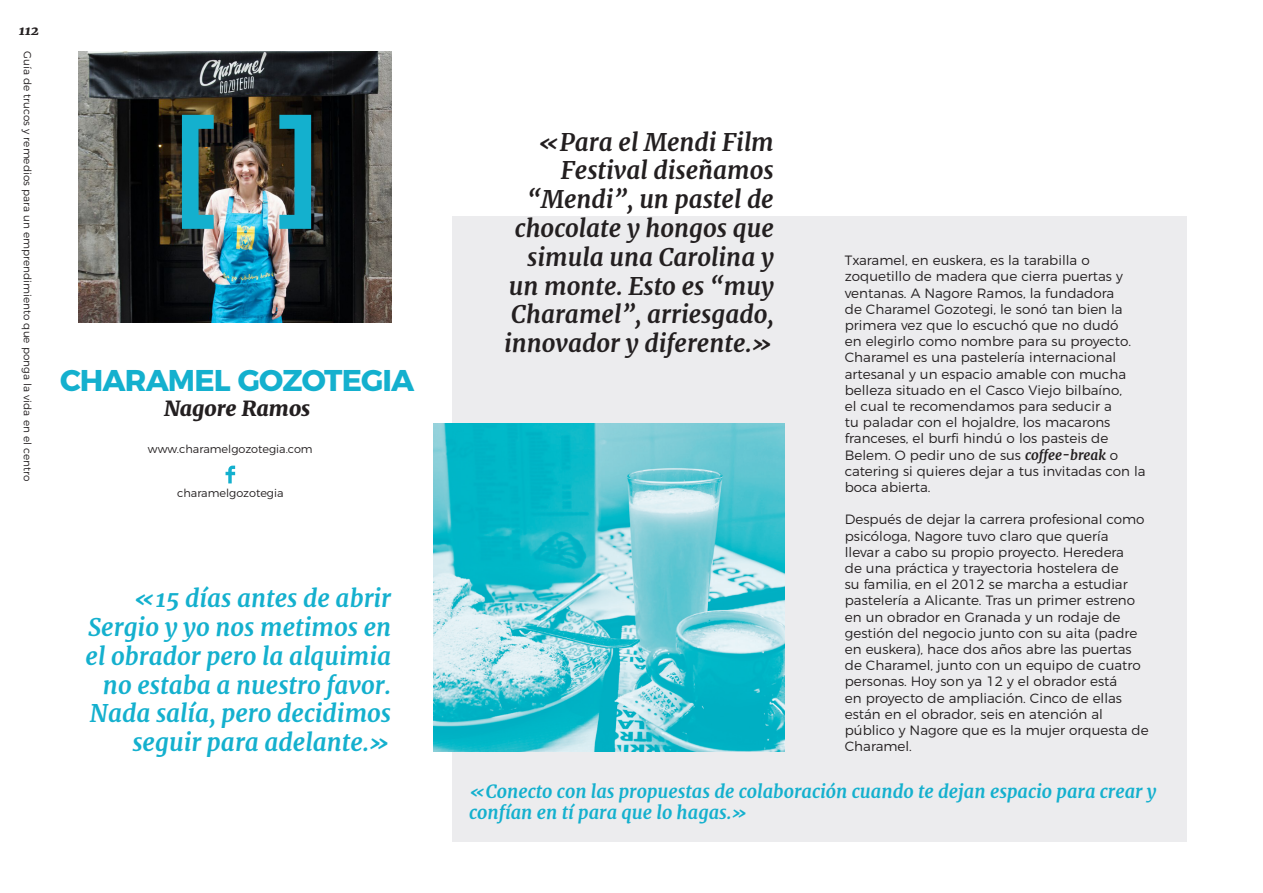
<style>
.page{position:relative;width:1263px;height:893px;background:#fff}
.page>*{position:absolute;margin:0;border:0;box-sizing:border-box;transform-origin:0 0}
.t1{font:700 30px "Montserrat";letter-spacing:-.03em;color:#14b0ce}
.t2{font:italic 700 24px/28.8px "Merriweather";color:#231f20;text-align:right}
.t3{font:italic 700 24px/28.8px "Merriweather";color:#14b0ce;text-align:right}
.t4{font:italic 900 21px "Merriweather";color:#231f20}
.t5{font:italic 700 18px/21.6px "Merriweather";color:#14b0ce}
.t6{font:300 13.5px/16.2px "Montserrat";color:#231f20}
.t7{font:italic 900 13.5px "Merriweather";color:#231f20}
.t8{font:300 11.25px "Montserrat";color:#231f20}
.t9{font:300 10.5px "Montserrat";color:#231f20}
.s1{font-family:"Merriweather";font-weight:700;font-style:italic}
</style>
<div class="page">
<div style="left:452px;top:217px;width:734px;height:625px;background:#ececee"></div>
<img style="left:78px;top:51px;width:313px;height:271px">
<svg style="left:182px;top:115px;width:32px;height:114px;background:#288693"></svg>
<svg style="left:279px;top:115px;width:32px;height:114px;background:#24818f"></svg>
<img style="left:434px;top:424px;width:351px;height:327px">
<svg style="left:226px;top:466px;width:9px;height:17px"></svg>
<p class="t7" style="left:19px;top:21px;width:22px">112</p>
<p class="t9" style="left:36px;top:51px;width:432px;rotate:90deg">Guía de trucos y remedios para un emprendimiento que ponga la vida en el centro</p>
<p class="t1" style="left:60px;top:356px;width:356px">CHARAMEL GOZOTEGIA</p>
<p class="t4" style="left:164px;top:395px;width:148px">Nagore Ramos</p>
<p class="t8" style="left:148px;top:440px;width:166px">www.charamelgozotegia.com</p>
<p class="t8" style="left:177px;top:484px;width:108px">charamelgozotegia</p>
<p class="t3" style="left:86px;top:584px;width:307px">«15 días antes de abrir<br>Sergio y yo nos metimos en el obrador pero la alquimia no estaba a nuestro favor.<br>Nada salía, pero decidimos seguir para adelante.»</p>
<p class="t2" style="left:504px;top:128px;width:271px">«Para el Mendi Film<br>Festival diseñamos “Mendi”, un pastel de chocolate y hongos que simula una Carolina y un monte. Esto es “muy<br>Charamel”, arriesgado, innovador y diferente.»</p>
<p class="t6" style="left:845px;top:251px;width:302px">Txaramel, en euskera, es la tarabilla o zoquetillo de madera que cierra puertas y ventanas. A Nagore Ramos, la fundadora<br>de Charamel Gozotegi, le sonó tan bien la primera vez que lo escuchó que no dudó<br>en elegirlo como nombre para su proyecto.<br>Charamel es una pastelería internacional artesanal y un espacio amable con mucha belleza situado en el Casco Viejo bilbaíno,<br>el cual te recomendamos para seducir a<br>tu paladar con el hojaldre, los macarons franceses, el burfi hindú o los pasteis de Belem. O pedir uno de sus <span class="s1">coffee-break</span> o catering si quieres dejar a tus invitadas con la boca abierta.</p>
<p class="t6" style="left:845px;top:510px;width:305px">Después de dejar la carrera profesional como psicóloga, Nagore tuvo claro que quería<br>llevar a cabo su propio proyecto. Heredera<br>de una práctica y trayectoria hostelera de<br>su familia, en el 2012 se marcha a estudiar pastelería a Alicante. Tras un primer estreno en un obrador en Granada y un rodaje de gestión del negocio junto con su aita (padre en euskera), hace dos años abre las puertas de Charamel, junto con un equipo de cuatro personas. Hoy son ya 12 y el obrador está<br>en proyecto de ampliación. Cinco de ellas están en el obrador, seis en atención al público y Nagore que es la mujer orquesta de Charamel.</p>
<p class="t5" style="left:469px;top:780px;width:689px">«Conecto con las propuestas de colaboración cuando te dejan espacio para crear y confían en tí para que lo hagas.»</p>
</div>
